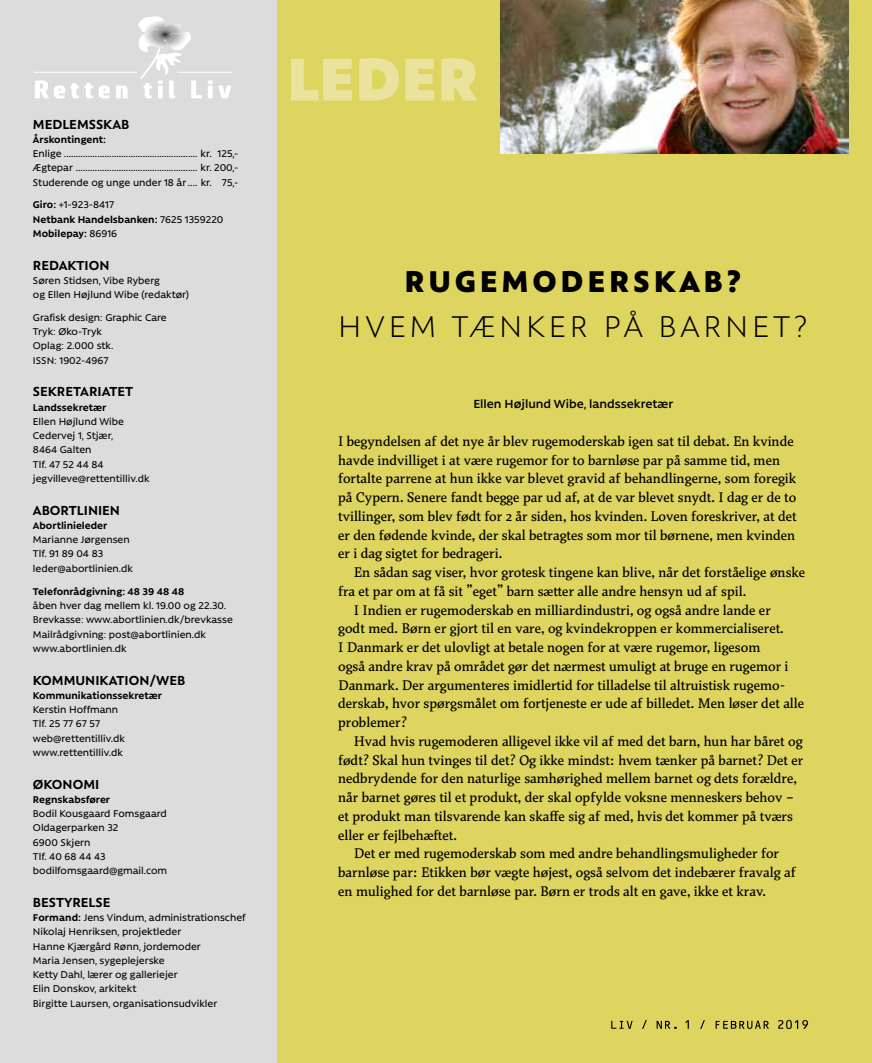
<style>
.page{position:relative;width:872px;height:1063px;background:#fff}
.page>*{position:absolute;margin:0;border:0;box-sizing:border-box;transform-origin:0 0}
.t1{font:900 69px "Rawson Pro";color:#eae39e}
.t2{font:300 34.5px "Rawson Pro";letter-spacing:.11em;color:#000}
.t3{font:900 34.5px "Rawson Pro";letter-spacing:.11em;color:#000}
.t4{font:700 15px "Rawson Pro";color:#000}
.t5{font:14.25px/18.8px "North";color:#000}
.t6{font:600 13.5px "Rawson Pro";color:#000}
.t7{font:500 11.25px/14.2px "Rawson Pro";color:#000}
.t8{font:700 11.25px/14.2px "Rawson Pro";color:#000}
.s1{font-weight:500}
.s2{font-weight:700}
</style>
<div class="page">
<div style="left:270px;top:0;width:602px;height:1063px;background:#ded460"></div>
<div style="left:0;top:0;width:276px;height:1063px;background:#dcdcdd"></div>
<svg style="left:35px;top:80px;width:30px;height:19px"></svg>
<svg style="left:71px;top:83px;width:8px;height:16px"></svg>
<svg style="left:85px;top:83px;width:8px;height:16px"></svg>
<svg style="left:99px;top:85px;width:11px;height:14px"></svg>
<svg style="left:116px;top:85px;width:11px;height:13px"></svg>
<svg style="left:208px;top:80px;width:23px;height:18px"></svg>
<hr style="left:34px;top:72px;width:103px;height:1px;background:#fff">
<hr style="left:177px;top:72px;width:55px;height:1px;background:#fff">
<svg style="left:138px;top:16px;width:64px;height:83px"></svg>
<svg style="left:611px;top:1020px;width:197px;height:9px"></svg>
<img style="left:500px;top:0;width:348px;height:154px">
<p class="t4" style="left:33px;top:115px;width:98px">MEDLEMSSKAB</p>
<p class="t8" style="left:33px;top:132px;width:75px">Årskontingent:</p>
<p class="t7" style="left:33px;top:146px;width:207px;text-align:justify">Enlige ........................................................ kr. 125,- Ægtepar ................................................... kr. 200,- Studerende og unge under 18 år.... kr. 75,-</p>
<p class="t8" style="left:33px;top:197px;width:192px">Giro: <span class="s1">+1-923-8417<br></span>Netbank Handelsbanken: <span class="s1">7625 1359220<br></span>Mobilepay: <span class="s1">86916</span></p>
<p class="t4" style="left:33px;top:256px;width:78px">REDAKTION</p>
<p class="t7" style="left:33px;top:273px;width:158px">Søren Stidsen, Vibe Ryberg<br>og Ellen Højlund Wibe (redaktør)</p>
<p class="t7" style="left:33px;top:310px;width:135px">Grafisk design: Graphic Care<br>Tryk: Øko-Tryk<br>Oplag: 2.000 stk.<br>ISSN: 1902-4967</p>
<p class="t4" style="left:33px;top:383px;width:102px">SEKRETARIATET</p>
<p class="t8" style="left:33px;top:400px;width:75px">Landssekretær</p>
<p class="t7" style="left:33px;top:414px;width:118px">Ellen Højlund Wibe<br>Cedervej 1, Stjær,<br>8464 Galten<br>Tlf. 47 52 44 84 jegvilleve@rettentilliv.dk</p>
<p class="t4" style="left:33px;top:501px;width:89px">ABORTLINIEN</p>
<p class="t8" style="left:33px;top:518px;width:76px">Abortlinieleder</p>
<p class="t7" style="left:33px;top:532px;width:102px">Marianne Jørgensen<br>Tlf. 91 89 04 83 leder@abortlinien.dk</p>
<p class="t8" style="left:33px;top:584px;width:153px">Telefonrådgivning: 48 39 48 48</p>
<p class="t7" style="left:33px;top:598px;width:201px">åben hver dag mellem kl. 19.00 og 22.30.<br>Brevkasse: www.abortlinien.dk/brevkasse Mailrådgivning: post@abortlinien.dk www.abortlinien.dk</p>
<p class="t4" style="left:33px;top:671px;width:154px">KOMMUNIKATION/WEB</p>
<p class="t8" style="left:33px;top:688px;width:131px">Kommunikationssekretær</p>
<p class="t7" style="left:33px;top:702px;width:93px">Kerstin Hoffmann<br>Tlf. 25 77 67 57 web@rettentilliv.dk www.rettentilliv.dk</p>
<p class="t4" style="left:33px;top:775px;width:68px">ØKONOMI</p>
<p class="t8" style="left:33px;top:792px;width:79px">Regnskabsfører</p>
<p class="t7" style="left:33px;top:806px;width:136px">Bodil Kousgaard Fomsgaard<br>Oldagerparken 32<br>6900 Skjern<br>Tlf. 40 68 44 43 bodilfomsgaard@gmail.com</p>
<p class="t4" style="left:33px;top:893px;width:79px">BESTYRELSE</p>
<p class="t7" style="left:33px;top:910px;width:214px"><span class="s2">Formand:</span> Jens Vindum, administrationschef Nikolaj Henriksen, projektleder<br>Hanne Kjærgård Rønn, jordemoder<br>Maria Jensen, sygeplejerske<br>Ketty Dahl, lærer og galleriejer<br>Elin Donskov, arkitekt<br>Birgitte Laursen, organisationsudvikler</p>
<h1 class="t1" style="left:287px;top:36px;width:193px">LEDER</h1>
<h2 class="t3" style="left:404px;top:260px;width:339px">RUGEMODERSKAB?</h2>
<h2 class="t2" style="left:338px;top:308px;width:471px">HVEM TÆNKER PÅ BARNET?</h2>
<p class="t6" style="left:473px;top:396px;width:201px">Ellen Højlund Wibe, landssekretær</p>
<p class="t5" style="left:338px;top:432px;width:460px">I begyndelsen af det nye år blev rugemoderskab igen sat til debat. En kvinde havde indvilliget i at være rugemor for to barnløse par på samme tid, men fortalte parrene at hun ikke var blevet gravid af behandlingerne, som foregik på Cypern. Senere fandt begge par ud af, at de var blevet snydt. I dag er de to tvillinger, som blev født for 2 år siden, hos kvinden. Loven foreskriver, at det er den fødende kvinde, der skal betragtes som mor til børnene, men kvinden er i dag sigtet for bedrageri.</p>
<p class="t5" style="left:354px;top:563px;width:452px">En sådan sag viser, hvor grotesk tingene kan blive, når det forståelige ønske</p>
<p class="t5" style="left:338px;top:582px;width:409px">fra et par om at få sit ”eget” barn sætter alle andre hensyn ud af spil.</p>
<p class="t5" style="left:354px;top:601px;width:418px">I Indien er rugemoderskab en milliardindustri, og også andre lande er</p>
<p class="t5" style="left:338px;top:620px;width:447px">godt med. Børn er gjort til en vare, og kvindekroppen er kommercialiseret.</p>
<p class="t5" style="left:338px;top:638px;width:423px">I Danmark er det ulovligt at betale nogen for at være rugemor, ligesom</p>
<p class="t5" style="left:338px;top:657px;width:452px">også andre krav på området gør det nærmest umuligt at bruge en rugemor i</p>
<p class="t5" style="left:338px;top:676px;width:448px">Danmark. Der argumenteres imidlertid for tilladelse til altruistisk rugemo-</p>
<p class="t5" style="left:338px;top:695px;width:467px">derskab, hvor spørgsmålet om fortjeneste er ude af billedet. Men løser det alle</p>
<p class="t5" style="left:338px;top:713px;width:70px">problemer?</p>
<p class="t5" style="left:354px;top:732px;width:450px">Hvad hvis rugemoderen alligevel ikke vil af med det barn, hun har båret og</p>
<p class="t5" style="left:338px;top:751px;width:466px">født? Skal hun tvinges til det? Og ikke mindst: hvem tænker på barnet? Det er</p>
<p class="t5" style="left:338px;top:770px;width:460px">nedbrydende for den naturlige samhørighed mellem barnet og dets forældre,</p>
<p class="t5" style="left:338px;top:788px;width:458px">når barnet gøres til et produkt, der skal opfylde voksne menneskers behov –</p>
<p class="t5" style="left:338px;top:807px;width:456px">et produkt man tilsvarende kan skaffe sig af med, hvis det kommer på tværs</p>
<p class="t5" style="left:338px;top:826px;width:120px">eller er fejlbehæftet.</p>
<p class="t5" style="left:354px;top:845px;width:426px">Det er med rugemoderskab som med andre behandlingsmuligheder for</p>
<p class="t5" style="left:338px;top:863px;width:459px">barnløse par: Etikken bør vægte højest, også selvom det indebærer fravalg af</p>
<p class="t5" style="left:338px;top:882px;width:429px">en mulighed for det barnløse par. Børn er trods alt en gave, ikke et krav.</p>
</div>
